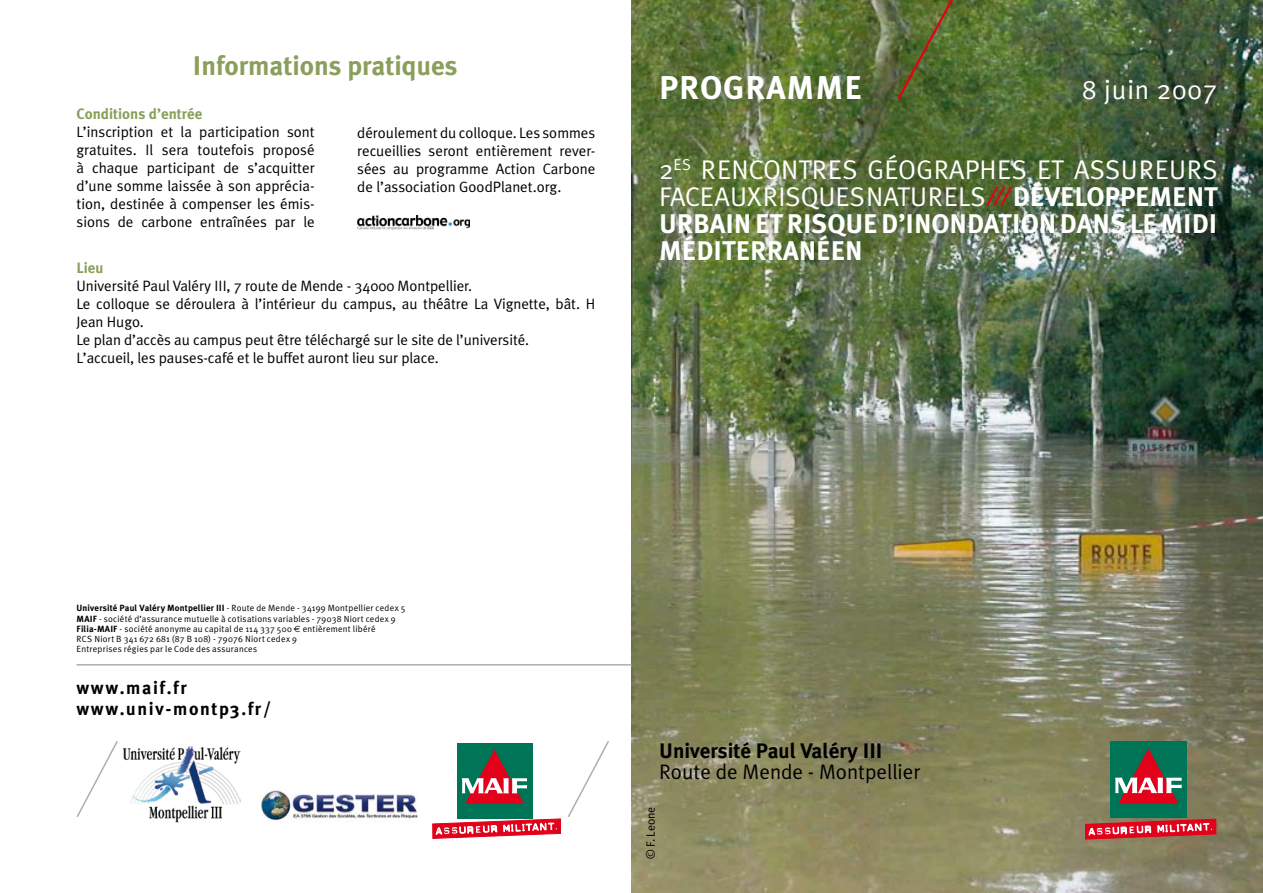
<style>
.page{position:relative;width:1263px;height:893px;background:#fff}
.page>*{position:absolute;margin:0;border:0;box-sizing:border-box;transform-origin:0 0}
.t1{font:700 33px "Meta Plus";color:#fff}
.t2{font:700 27px/27px "Meta Plus";color:#fff;text-align:justify}
.t3{font:27px "Meta Plus Normal";letter-spacing:.02em;color:#fff}
.t4{font:700 27px "Meta Plus";color:#8a9f5a}
.t5{font:27px "Meta Plus Normal";letter-spacing:.055em;color:#fff}
.t6{font:21px "Meta Plus Normal";color:#000}
.t7{font:700 21px "Meta Plus";color:#000}
.t8{font:700 18px/21px "Meta Plus";letter-spacing:.09em;color:#000}
.t9{font:15px/18px "Meta Plus Normal";letter-spacing:-.005em;color:#000;text-align:justify}
.t10{font:700 15px "Meta Plus";color:#8a9f5a}
.t11{font:12px "Meta Plus Normal";color:#000}
.t12{font:9px/10.2px "Meta Plus Normal";letter-spacing:.025em;color:#000}
.t13{font:700 9px "Meta Plus";color:#000}
.s1{font-family:"Meta Plus";font-weight:700}
.s2{font-family:"Euro Sans"}
</style>
<div class="page">
<img style="left:631px;top:0;width:632px;height:893px">
<div style="left:1110px;top:742px;width:77px;height:76px;background:#007456"></div>
<svg style="left:1085px;top:748px;width:131px;height:96px"></svg>
<img style="left:124px;top:746px;width:116px;height:76px">
<img style="left:260px;top:790px;width:158px;height:31px">
<img style="left:357px;top:215px;width:113px;height:14px">
<hr style="left:77px;top:664px;width:554px;height:2px;background:#b3abad">
<svg style="left:433px;top:741px;width:176px;height:98px"></svg>
<svg style="left:76px;top:741px;width:42px;height:76px"></svg>
<svg style="left:986px;top:186px;width:26px;height:20px"></svg>
<svg style="left:895px;top:0;width:102px;height:102px;background:#586c32"></svg>
<h2 class="t4" style="left:193px;top:50px;width:266px">I nformations pratiques</h2>
<p class="t10" style="left:77px;top:105px;width:127px">Conditions d’entrée</p>
<p class="t9" style="left:77px;top:123px;width:240px">L’inscription et la participation sont gratuites. I l sera toutefois proposé à chaque participant de s’acquitter d’une somme laissée à son apprécia&shy;tion, destinée à compenser les émis&shy;sions de carbone entraînées par le</p>
<p class="t9" style="left:357px;top:123px;width:240px">déroulement du colloque. Les sommes recueillies seront entièrement rever&shy;sées au programme Action Carbone de l’association GoodPlanet.org.</p>
<p class="t10" style="left:77px;top:259px;width:28px">Lieu</p>
<p class="t9" style="left:77px;top:276px;width:517px;text-align:left">Université Paul Valéry III , 7 route de Mende - 34000 Montpellier.<br>Le colloque se déroulera à l’intérieur du campus, au théâtre La Vignette, bât. H Jean H ugo.<br>Le plan d’accès au campus peut être téléchargé sur le site de l’université.<br>L’accueil, les pauses-café et le buffet auront lieu sur place.</p>
<h1 class="t1" style="left:659px;top:68px;width:22px">PROGRAMME</h1>
<h2 class="t3" style="left:1082px;top:74px;width:137px">8 juin 2007</h2>
<h2 class="t3" style="left:659px;top:154px;width:448px">2<sup>es</sup> r encontr es géographes et assur</h2>
<h2 class="t3" style="left:1155px;top:154px;width:31px">eurs</h2>
<h2 class="t5" style="left:659px;top:181px;width:143px">face aux risqu</h2>
<h2 class="t3" style="left:835px;top:181px;width:136px">es natur els</h2>
<h2 class="t2" style="left:659px;top:183px;width:560px;text-indent:354px">développement urbain et risque d’inondation dans le midi méditerranéen</h2>
<p class="t12" style="left:77px;top:603px;width:330px"><span class="s1">Université Paul Valéry Montpellier III</span> - Route de Mende - 34199 Montpellier cedex 5<br><span class="s1">MAI F</span> - société d’assurance mutuelle à cotisations variables - 79038 N iort cedex 9</p>
<p class="t13" style="left:77px;top:623px;width:27px">Filia-MAI</p>
<p class="t12" style="left:77px;top:623px;width:300px;text-indent:37px"><span class="s1">F</span> - société anonyme au capital de 114 337 500 <span class="s2">e</span> entièrement libéré<br>RCS N iort B 341 672 681 (87 B 108) - 79076 N iort cedex 9<br>Entreprises régies par le Code des assurances</p>
<p class="t8" style="left:77px;top:677px;width:197px">www.maif.fr www.univ-montp3.fr/</p>
<h3 class="t7" style="left:659px;top:738px;width:211px">U niversité Paul Valéry III</h3>
<h3 class="t6" style="left:659px;top:759px;width:263px">Route de Mende - Montpellier</h3>
<p class="t11" style="left:644px;top:859px;width:54px;rotate:-90deg">© F. Leone</p>
</div>
